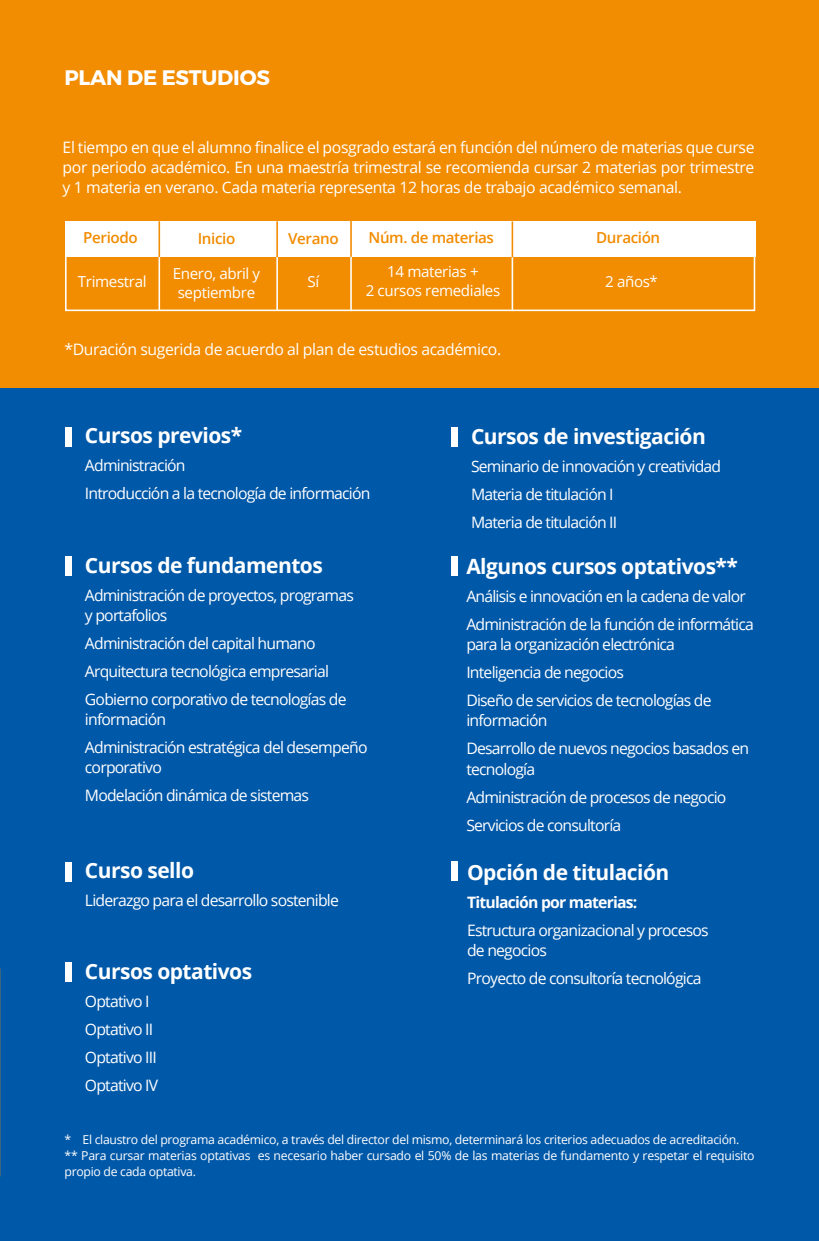
<style>
.page{position:relative;width:819px;height:1241px;background:#fff}
.page>*{position:absolute;margin:0;border:0;box-sizing:border-box;transform-origin:0 0}
.t1{font:700 21px "Open Sans";letter-spacing:-.025em;color:#fff}
.t2{font:700 21px "Montserrat";letter-spacing:-.01em;color:#fff}
.t3{font:15.75px/28px "Open Sans";letter-spacing:-.05em;color:#fff}
.t4{font:15.75px "Open Sans";letter-spacing:-.025em;color:#fff}
.t5{font:700 15.75px "Open Sans";letter-spacing:-.05em;color:#fff}
.t6{font:15.22px/18.9px "Open Sans";letter-spacing:-.025em;color:#fff;text-align:center}
.t7{font:600 15.22px "Open Sans";letter-spacing:-.025em;color:#f28c00}
.t8{font:12.25px/15.8px "Open Sans";letter-spacing:-.025em;color:#fff}
</style>
<div class="page">
<img style="left:818px;top:824px;width:1px;height:416px">
<div style="left:804px;top:789px;width:15px;height:35px;background:#0058a8"></div>
<div style="left:0;top:0;width:818px;height:1240px;background:#0058a8"></div>
<div style="left:0;top:0;width:819px;height:387px;background:#f28c00"></div>
<div style="left:65px;top:556px;width:6px;height:19px;background:#fff"></div>
<div style="left:65px;top:861px;width:6px;height:20px;background:#fff"></div>
<div style="left:65px;top:962px;width:6px;height:19px;background:#fff"></div>
<div style="left:65px;top:427px;width:6px;height:19px;background:#fff"></div>
<div style="left:451px;top:427px;width:6px;height:19px;background:#fff"></div>
<div style="left:65px;top:222px;width:690px;height:35px;background:#fff"></div>
<div style="left:65px;top:222px;width:690px;height:89px;border:2px solid #fff"></div>
<hr style="left:158px;top:250px;width:2px;height:60px;background:#fff">
<hr style="left:276px;top:250px;width:2px;height:60px;background:#fff">
<hr style="left:511px;top:250px;width:2px;height:61px;background:#fff">
<hr style="left:158px;top:221px;width:2px;height:36px;background:#f28c00">
<hr style="left:276px;top:221px;width:2px;height:36px;background:#f28c00">
<hr style="left:511px;top:221px;width:2px;height:36px;background:#f28c00">
<hr style="left:350px;top:250px;width:2px;height:61px;background:#fff">
<hr style="left:350px;top:221px;width:2px;height:36px;background:#f28c00">
<div style="left:451px;top:556px;width:6px;height:20px;background:#fff"></div>
<div style="left:451px;top:861px;width:6px;height:19px;background:#fff"></div>
<h1 class="t2" style="left:64px;top:64px;width:207px">PLAN DE ESTUDIOS</h1>
<p class="t3" style="left:63px;top:137px;width:693px;line-height:20.1px;text-align:justify">El tiempo en que el alumno finalice el posgrado estará en función del número de materias que curse por periodo académico. En una maestría trimestral se recomienda cursar 2 materias por trimestre y 1 materia en verano. Cada materia representa 12 horas de trabajo académico semanal.</p>
<p class="t7" style="left:83px;top:227px;width:56px">Periodo</p>
<p class="t7" style="left:198px;top:228px;width:39px">Inicio</p>
<p class="t7" style="left:368px;top:226px;width:127px">Núm. de materias</p>
<p class="t7" style="left:596px;top:227px;width:66px">Duración</p>
<p class="t6" style="left:173px;top:263px;width:89px;line-height:19.4px">Enero, abril y septiembre</p>
<p class="t7" style="left:288px;top:228px;width:52px">Verano</p>
<p class="t6" style="left:307px;top:272px;width:13px">Sí</p>
<p class="t6" style="left:365px;top:262px;width:136px">14 materias +<br>2 cursos remediales</p>
<p class="t6" style="left:605px;top:271px;width:54px">2 años*</p>
<p class="t6" style="left:78px;top:272px;width:70px">Trimestral</p>
<p class="t4" style="left:64px;top:337px;width:438px">*Duración sugerida de acuerdo al plan de estudios académico.</p>
<h1 class="t1" style="left:85px;top:420px;width:159px">Cursos previos*</h1>
<p class="t3" style="left:85px;top:451px;width:287px">Administración<br>Introducción a la tecnología de información</p>
<h1 class="t1" style="left:85px;top:550px;width:239px">Cursos de fundamentos</h1>
<p class="t3" style="left:85px;top:584px;width:270px;line-height:20.1px">Administración de proyectos, programas y portafolios</p>
<p class="t3" style="left:85px;top:628px;width:263px">Administración del capital humano<br>Arquitectura tecnológica empresarial<br>Gobierno corporativo de tecnologías de</p>
<p class="t3" style="left:85px;top:705px;width:284px">información<br>Administración estratégica del desempeño</p>
<p class="t3" style="left:85px;top:753px;width:226px">corporativo<br>Modelación dinámica de sistemas</p>
<h1 class="t1" style="left:85px;top:855px;width:111px">Curso sello</h1>
<p class="t3" style="left:85px;top:885px;width:255px">Liderazgo para el desarrollo sostenible</p>
<h1 class="t1" style="left:85px;top:956px;width:169px">Cursos optativos</h1>
<p class="t3" style="left:85px;top:986px;width:75px">Optativo I<br>Optativo II<br>Optativo III<br>Optativo IV</p>
<h1 class="t1" style="left:471px;top:421px;width:236px">Cursos de investigación</h1>
<p class="t3" style="left:471px;top:451px;width:252px">Seminario de innovación y creatividad<br>Materia de titulación I<br>Materia de titulación II</p>
<h1 class="t1" style="left:466px;top:551px;width:273px">Algunos cursos optativos**</h1>
<p class="t3" style="left:466px;top:581px;width:289px">Análisis e innovación en la cadena de valor<br>Administración de la función de informática</p>
<p class="t3" style="left:466px;top:630px;width:247px">para la organización electrónica<br>Inteligencia de negocios<br>Diseño de servicios de tecnologías de</p>
<p class="t3" style="left:466px;top:706px;width:284px">información<br>Desarrollo de nuevos negocios basados en</p>
<p class="t3" style="left:466px;top:754px;width:261px">tecnología<br>Administración de procesos de negocio<br>Servicios de consultoría</p>
<h1 class="t1" style="left:467px;top:857px;width:204px">Opción de titulación</h1>
<p class="t5" style="left:467px;top:890px;width:172px">Titulación por materias:</p>
<p class="t3" style="left:467px;top:919px;width:243px;line-height:20.1px">Estructura organizacional y procesos de negocios</p>
<p class="t3" style="left:467px;top:963px;width:236px">Proyecto de consultoría tecnológica</p>
<p class="t8" style="left:64px;top:1131px;width:691px">* El claustro del programa académico, a través del director del mismo, determinará los criterios adecuados de acreditación. ** Para cursar materias optativas es necesario haber cursado el 50% de las materias de fundamento y respetar el requisito propio de cada optativa.</p>
</div>
